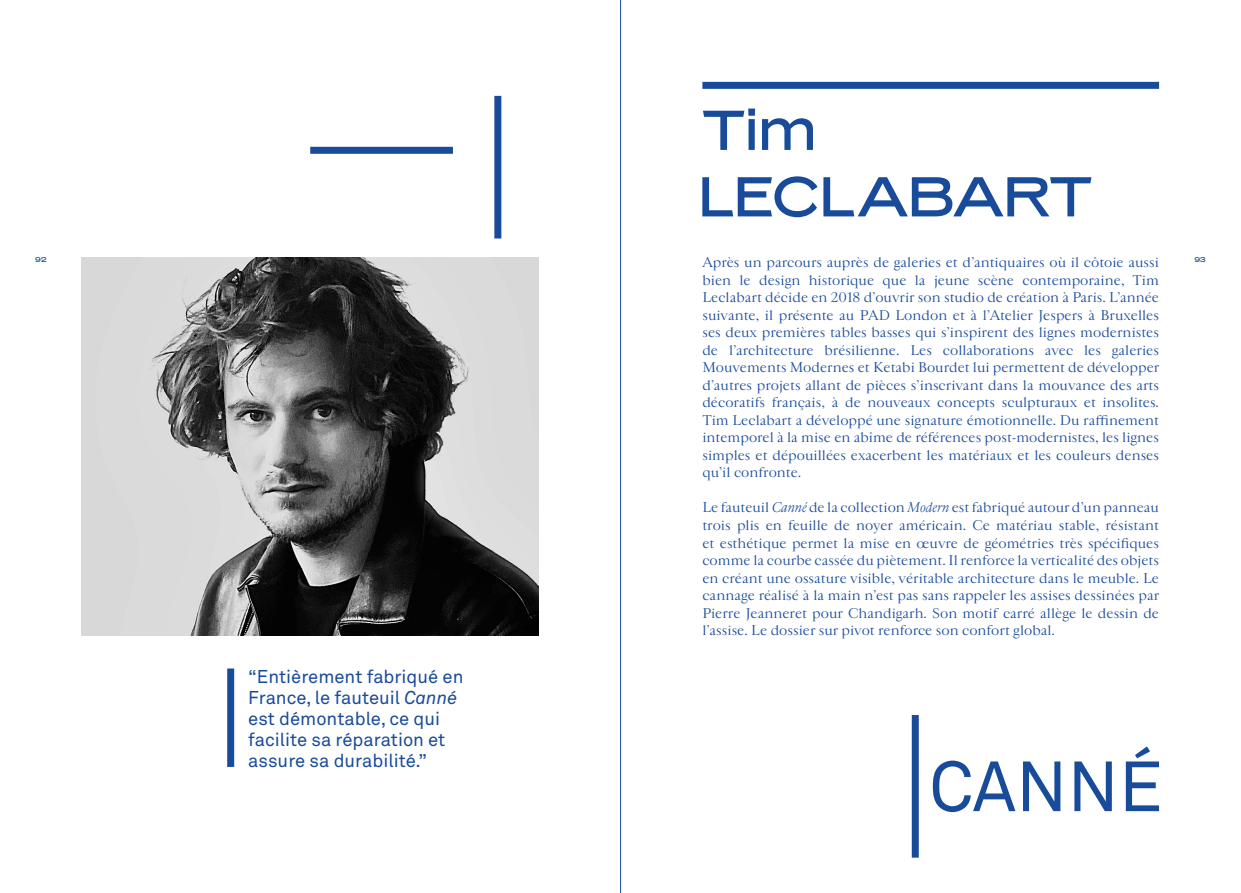
<style>
.page{position:relative;width:1241px;height:893px;background:#fff}
.page>*{position:absolute;margin:0;border:0;box-sizing:border-box;transform-origin:0 0}
.t1{font:70px "Akkurat Pro";color:#194b9b}
.t2{font:56px/66.5px "Mars Extended";color:#194b9b}
.t3{font:18.38px/21px "Akkurat Pro";color:#194b9b}
.t4{font:13.12px/17.5px "Cardinal Classic Short";color:#194b9b;text-align:justify}
.t5{font:7px "Mars Extended";color:#194b9b}
.s1{font-style:italic}
</style>
<div class="page">
<div style="left:310px;top:147px;width:143px;height:7px;background:#194b9b"></div>
<div style="left:494px;top:96px;width:7px;height:142px;background:#194b9b"></div>
<div style="left:227px;top:668px;width:7px;height:99px;background:#194b9b"></div>
<div style="left:911px;top:715px;width:7px;height:143px;background:#194b9b"></div>
<div style="left:702px;top:82px;width:456px;height:7px;background:#194b9b"></div>
<img style="left:82px;top:257px;width:456px;height:379px">
<hr style="left:620px;top:0;width:1px;height:893px;background:#194b9b">
<h2 class="t2" style="left:698px;top:94px;width:395px">Tim<br>LECLABART</h2>
<p class="t5" style="left:35px;top:255px;width:13px">92</p>
<p class="t5" style="left:1194px;top:255px;width:13px">93</p>
<p class="t4" style="left:702px;top:254px;width:458px">Après un parcours auprès de galeries et d’antiquaires où il côtoie aussi bien le design historique que la jeune scène contemporaine, Tim Leclabart décide en 2018 d’ouvrir son studio de création à Paris. L’année suivante, il présente au PAD London et à l’Atelier Jespers à Bruxelles ses deux premières tables basses qui s’inspirent des lignes modernistes de l’architecture brésilienne. Les collaborations avec les galeries Mouvements Modernes et Ketabi Bourdet lui permettent de développer d’autres projets allant de pièces s’inscrivant dans la mouvance des arts décoratifs français, à de nouveaux concepts sculpturaux et insolites.<br>Tim Leclabart a développé une signature émotionnelle. Du raffinement intemporel à la mise en abîme de références post-modernistes, les lignes simples et dépouillées exacerbent les matériaux et les couleurs denses qu’il confronte.</p>
<p class="t4" style="left:702px;top:499px;width:458px">Le fauteuil <span class="s1">Canné</span> de la collection <span class="s1">Modern</span> est fabriqué autour d’un panneau trois plis en feuille de noyer américain. Ce matériau stable, résistant et esthétique permet la mise en œuvre de géométries très spécifiques comme la courbe cassée du piètement. Il renforce la verticalité des objets en créant une ossature visible, véritable architecture dans le meuble. Le cannage réalisé à la main n’est pas sans rappeler les assises dessinées par Pierre Jeanneret pour Chandigarh. Son motif carré allège le dessin de l’assise. Le dossier sur pivot renforce son confort global.</p>
<h3 class="t3" style="left:248px;top:666px;width:217px">“Entièrement fabriqué en<br>France, le fauteuil <span class="s1">Canné </span>est démontable, ce qui facilite sa ré paration et assure sa durabilité.”</h3>
<h1 class="t1" style="left:929px;top:746px;width:235px">CANNÉ</h1>
</div>
